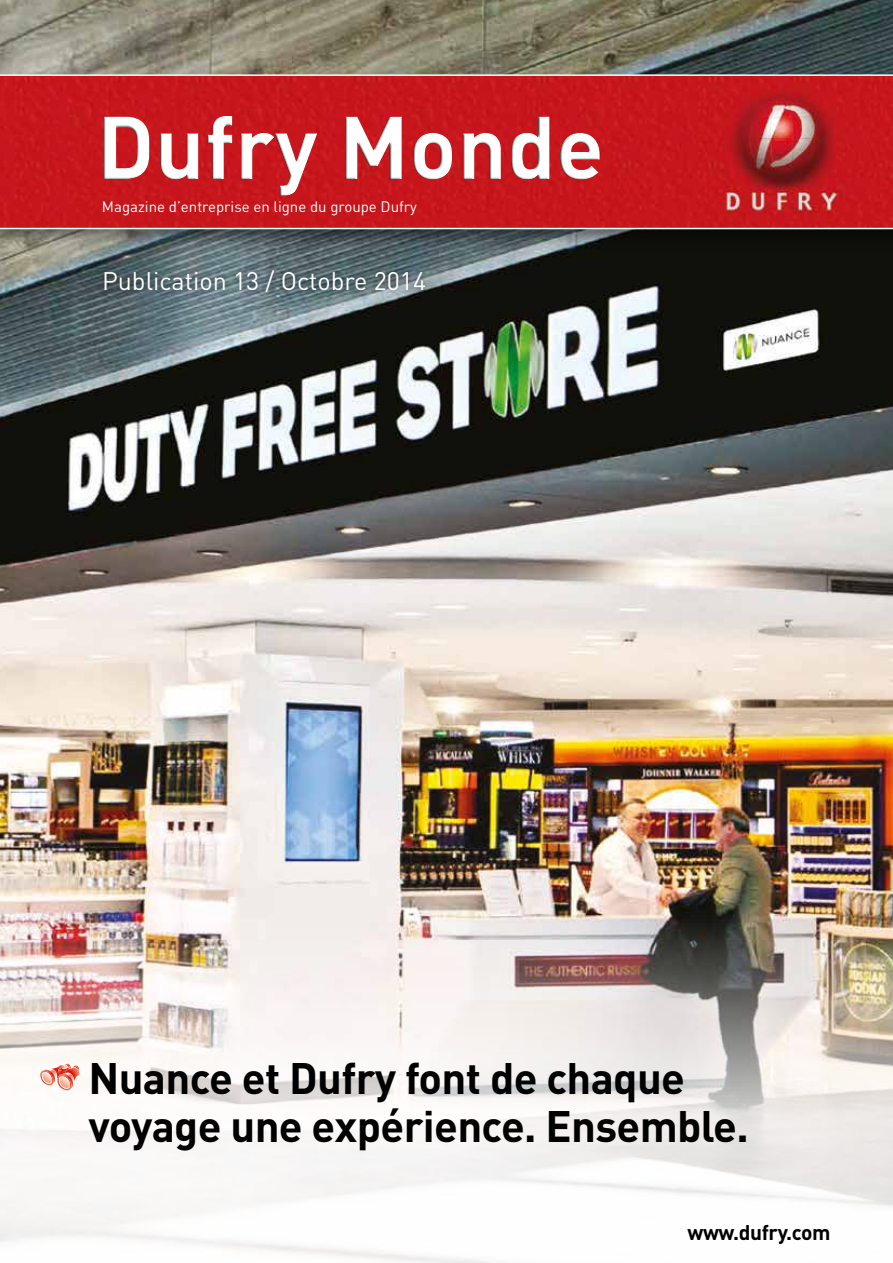
<style>
.page{position:relative;width:893px;height:1263px;background:#fff}
.page>*{position:absolute;margin:0;border:0;box-sizing:border-box;transform-origin:0 0}
.t1{font:700 87.6px "DIN";color:#fff}
.t2{font:700 43.5px/48px "DIN";letter-spacing:-.015em;color:#000}
.t3{font:25.05px "DIN";color:#fff}
.t4{font:700 21px "DIN";letter-spacing:-.02em;color:#000}
.t5{font:15px "DIN";color:#fff}
</style>
<div class="page">
<img style="left:0;top:0;width:893px;height:787px">
<img style="left:0;top:787px;width:893px;height:476px">
<div style="left:0;top:70px;width:893px;height:180px;background:#000;opacity:.5"></div>
<img style="left:0;top:76px;width:893px;height:152px">
<div style="left:102px;top:114px;width:498px;height:84px;background:#000;opacity:.75"></div>
<hr style="left:0;top:228px;width:893px;height:1px;background:#fff">
<hr style="left:0;top:74px;width:893px;height:2px;background:#fff">
<div style="left:98px;top:264px;width:334px;height:35px;background:#000;opacity:.6"></div>
<div style="left:681px;top:1218px;width:155px;height:32px;background:#fff"></div>
<div style="left:30px;top:1053px;width:59px;height:48px;background:#fdfaf8"></div>
<svg style="left:40px;top:1063px;width:40px;height:28px"></svg>
<h1 class="t1" style="left:97px;top:90px;width:509px">Dufry Monde</h1>
<p class="t5" style="left:102px;top:198px;width:317px">Magazine d’entreprise en ligne du groupe Dufry</p>
<p class="t3" style="left:102px;top:266px;width:326px">Publication 13 / Octobre 2014</p>
<p class="t2" style="left:88px;top:1053px;width:662px">Nuance et Dufry font de chaque voyage une expérience. Ensemble.</p>
<p class="t4" style="left:687px;top:1218px;width:145px">www.dufry.com</p>
</div>
